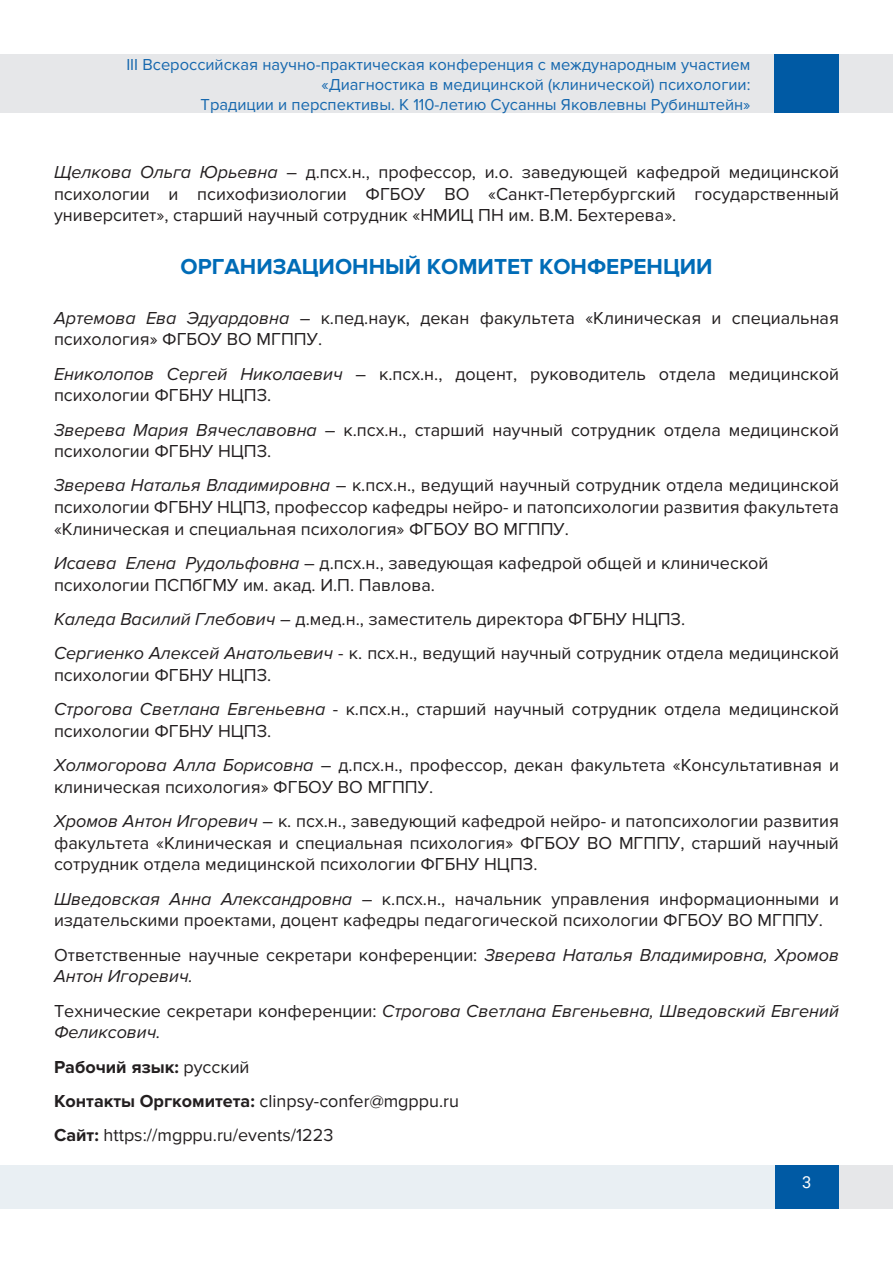
<style>
.page{position:relative;width:893px;height:1263px;background:#fff}
.page>*{position:absolute;margin:0;border:0;box-sizing:border-box;transform-origin:0 0}
.t1{font:700 22.5px "Proxima Nova";color:#006cb7}
.t2{font:18px/21.6px "Proxima Nova";color:#231f20}
.t3{font:italic 18px/21.6px "Proxima Nova";color:#231f20}
.t4{font:700 18px "Proxima Nova";color:#231f20}
.t5{font:16.5px/19.8px "Proxima Nova";color:#1668ae;text-align:right}
.t6{font:16.5px "Roboto";color:#fff}
.s1{font-style:italic}
.s2{font-style:normal}
.s3{font-weight:400}
.s4{font-weight:700}
</style>
<div class="page">
<div style="left:0;top:54px;width:893px;height:59px;background:#e6e7e9"></div>
<div style="left:774px;top:1165px;width:65px;height:44px;background:#005aa4"></div>
<div style="left:774px;top:54px;width:65px;height:59px;background:#005aa4"></div>
<div style="left:839px;top:1165px;width:54px;height:44px;background:#e6e7e9"></div>
<div style="left:0;top:1165px;width:774px;height:44px;background:#e9eff3"></div>
<p class="t5" style="left:126px;top:55px;width:626px">III Всероссийская научно-практическая конференция с международным участием «Диагностика в медицинской (клинической) психологии:<br>Традиции и перспективы. К 110-летию Сусанны Яковлевны Рубинштейн»</p>
<p class="t2" style="left:54px;top:161px;width:786px;text-align:justify"><span class="s1">Щелкова Ольга Юрьевна</span> – д.псх.н., профессор, и.о. заведующей кафедрой медицинской психологии и психофизиологии ФГБОУ ВО «Санкт-Петербургский государственный университет», старший научный сотрудник «НМИЦ ПН им. В.М. Бехтерева».</p>
<p class="t1" style="left:180px;top:254px;width:534px">ОРГАНИЗАЦИОННЫЙ КОМИТЕТ КОНФЕРЕНЦИИ</p>
<p class="t2" style="left:54px;top:307px;width:786px"><span class="s1">Артемова Ева Эдуардовна</span> – к.пед.наук, декан факультета «Клиническая и специальная психология» ФГБОУ ВО МГППУ.</p>
<p class="t2" style="left:54px;top:363px;width:786px"><span class="s1">Ениколопов Сергей Николаевич</span> – к.псх.н., доцент, руководитель отдела медицинской психологии ФГБНУ НЦПЗ.</p>
<p class="t2" style="left:54px;top:419px;width:786px"><span class="s1">Зверева Мария Вячеславовна</span> – к.псх.н., старший научный сотрудник отдела медицинской психологии ФГБНУ НЦПЗ.</p>
<p class="t2" style="left:54px;top:475px;width:786px;text-align:justify"><span class="s1">Зверева Наталья Владимировна</span> – к.псх.н., ведущий научный сотрудник отдела медицинской психологии ФГБНУ НЦПЗ, профессор кафедры нейро- и патопсихологии развития факультета «Клиническая и специальная психология» ФГБОУ ВО МГППУ.</p>
<p class="t2" style="left:54px;top:552px;width:716px"><span class="s1">Исаева Елена Рудольфовна</span> – д.псх.н., заведующая кафедрой общей и клинической психологии ПСПбГМУ им. акад. И.П. Павлова.</p>
<p class="t2" style="left:54px;top:608px;width:633px"><span class="s1">Каледа Василий Глебович</span> – д.мед.н., заместитель директора ФГБНУ НЦПЗ.</p>
<p class="t2" style="left:54px;top:643px;width:786px"><span class="s1">Сергиенко Алексей Анатольевич</span> - к. псх.н., ведущий научный сотрудник отдела медицинской психологии ФГБНУ НЦПЗ.</p>
<p class="t2" style="left:54px;top:699px;width:786px"><span class="s1">Строгова Светлана Евгеньевна</span> - к.псх.н., старший научный сотрудник отдела медицинской психологии ФГБНУ НЦПЗ.</p>
<p class="t2" style="left:54px;top:755px;width:786px"><span class="s1">Холмогорова Алла Борисовна</span> – д.псх.н., профессор, декан факультета «Консультативная и клиническая психология» ФГБОУ ВО МГППУ.</p>
<p class="t2" style="left:54px;top:811px;width:786px;text-align:justify"><span class="s1">Хромов Антон Игоревич</span> – к. псх.н., заведующий кафедрой нейро- и патопсихологии развития факультета «Клиническая и специальная психология» ФГБОУ ВО МГППУ, старший научный сотрудник отдела медицинской психологии ФГБНУ НЦПЗ.</p>
<p class="t2" style="left:54px;top:888px;width:786px"><span class="s1">Шведовская Анна Александровна</span> – к.псх.н., начальник управления информационными и издательскими проектами, доцент кафедры педагогической психологии ФГБОУ ВО МГППУ.</p>
<p class="t3" style="left:54px;top:944px;width:786px"><span class="s2">Ответственные научные секретари конференции:</span> Зверева Наталья Владимировна, Хромов<br>Антон Игоревич.</p>
<p class="t3" style="left:54px;top:1000px;width:786px"><span class="s2">Технические секретари конференции:</span> Строгова Светлана Евгеньевна, Шведовский Евгений<br>Феликсович.</p>
<p class="t4" style="left:54px;top:1056px;width:197px">Рабочий язык: <span class="s3">русский</span></p>
<p class="t2" style="left:54px;top:1090px;width:407px"><span class="s4">Контакты Оргкомитета:</span> clinpsy-confer@mgppu.ru</p>
<p class="t2" style="left:54px;top:1125px;width:281px"><span class="s4">Сайт:</span> https://mgppu.ru/events/1223</p>
<p class="t6" style="left:802px;top:1171px;width:11px">3</p>
</div>
